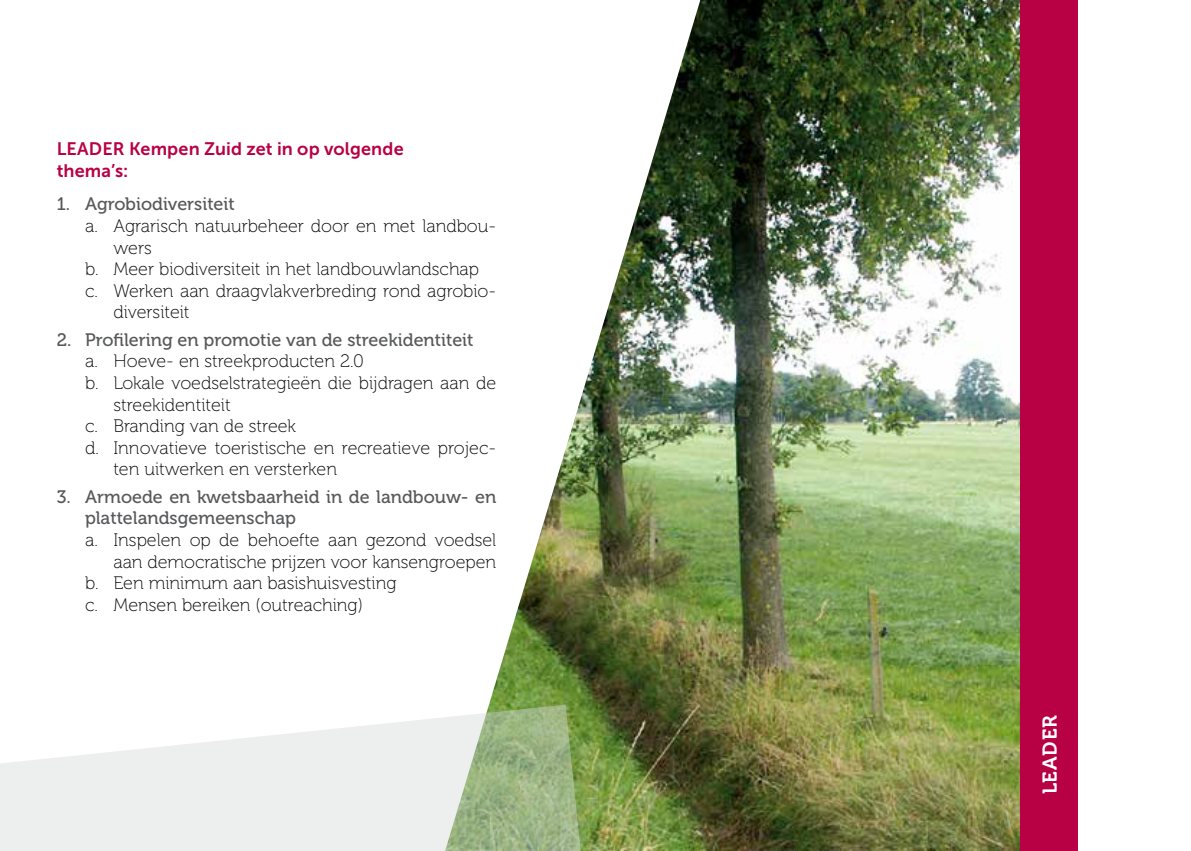
<style>
.page{position:relative;width:1191px;height:851px;background:#fff}
.page>*{position:absolute;margin:0;border:0;box-sizing:border-box;transform-origin:0 0}
.t1{font:20px "Museo 700";letter-spacing:.05em;color:#fff}
.t2{font:18px "Museo 100";color:#000}
.t3{font:18px/21.6px "Museo 500";color:#57585a}
.t4{font:18px/22px "Museo Sans 700";letter-spacing:.01em;color:#b80045}
</style>
<div class="page">
<img style="left:489px;top:0;width:531px;height:850px">
<svg style="left:0;top:704px;width:595px;height:146px;fill:#edeeee"></svg>
<div style="left:1020px;top:0;width:171px;height:850px;background:#b80045"></div>
<div style="left:1078px;top:0;width:113px;height:850px;background:#fff"></div>
<p class="t4" style="left:57px;top:138px;width:348px">LEADER Kempen Zuid zet in op volgende thema’s:</p>
<p class="t3" style="left:57px;top:193px;width:180px">1. Agrobiodiversiteit</p>
<p class="t2" style="left:85px;top:216px;width:412px">a. Agrarisch natuurbeheer door en met landbou-</p>
<p class="t2" style="left:113px;top:238px;width:40px">wers</p>
<p class="t2" style="left:85px;top:259px;width:395px">b. Meer biodiversiteit in het landbouwlandschap</p>
<p class="t2" style="left:85px;top:281px;width:413px">c. Werken aan draagvlakverbreding rond agrobio-</p>
<p class="t2" style="left:113px;top:302px;width:78px">diversiteit</p>
<p class="t3" style="left:57px;top:329px;width:418px">2. Profilering en promotie van de streekidentiteit</p>
<p class="t2" style="left:85px;top:351px;width:280px">a. Hoeve- en streekproducten 2.0</p>
<p class="t2" style="left:85px;top:373px;width:413px">b. Lokale voedselstrategieën die bijdragen aan de</p>
<p class="t2" style="left:113px;top:395px;width:119px">streekidentiteit</p>
<p class="t2" style="left:85px;top:416px;width:213px">c. Branding van de streek</p>
<p class="t2" style="left:85px;top:438px;width:413px">d. Innovatieve toeristische en recreatieve projec-</p>
<p class="t2" style="left:113px;top:459px;width:225px">ten uitwerken en versterken</p>
<p class="t3" style="left:85px;top:486px;width:413px;text-indent:-28px">3. Armoede en kwetsbaarheid in de landbouw- en plattelandsgemeenschap</p>
<p class="t2" style="left:85px;top:530px;width:413px">a. Inspelen op de behoefte aan gezond voedsel</p>
<p class="t2" style="left:113px;top:551px;width:384px">aan democratische prijzen voor kansengroepen</p>
<p class="t2" style="left:85px;top:573px;width:313px">b. Een minimum aan basishuisvesting</p>
<p class="t2" style="left:85px;top:595px;width:279px">c. Mensen bereiken (outreaching)</p>
<p class="t1" style="left:1038px;top:794px;width:81px;rotate:-90deg">LEADER</p>
</div>
